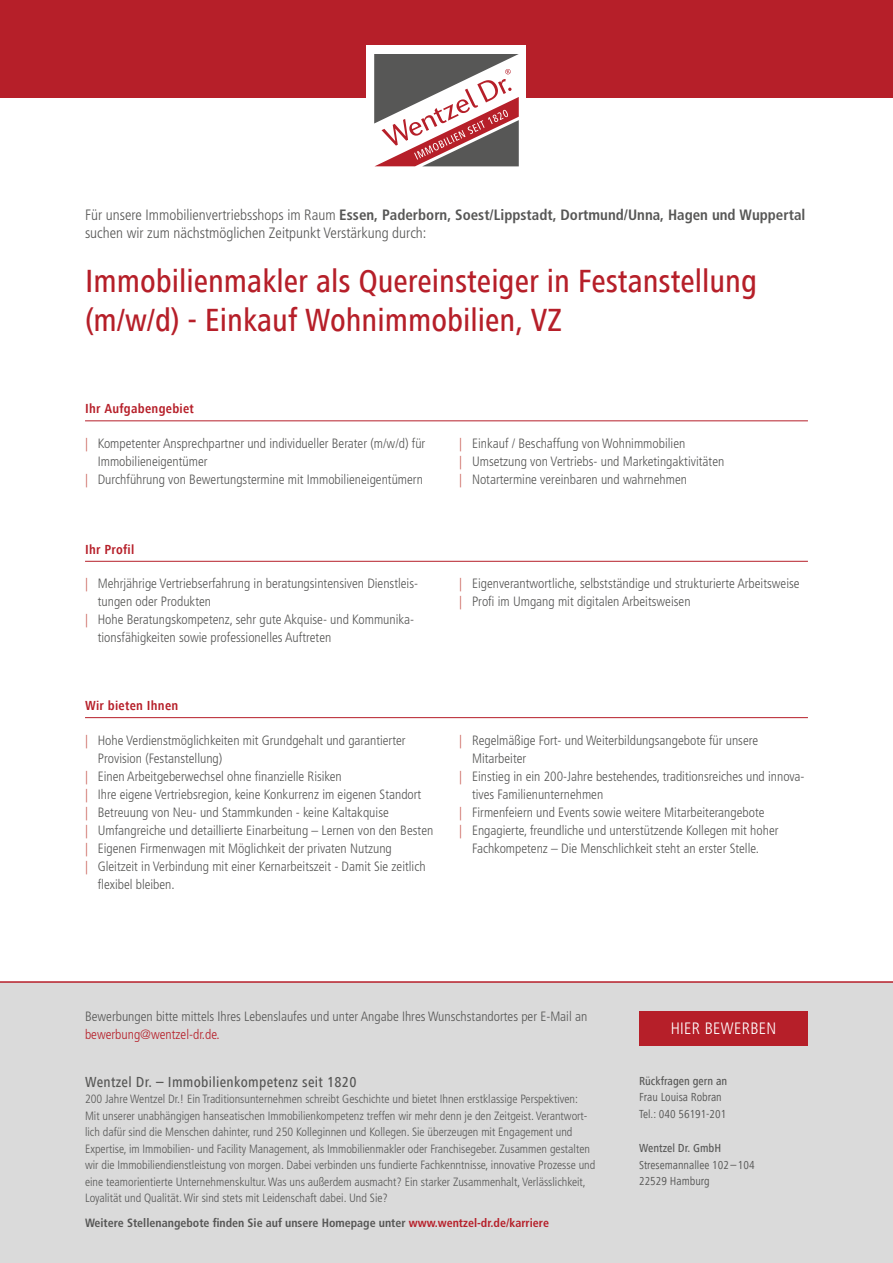
<style>
.page{position:relative;width:893px;height:1263px;background:#fff}
.page>*{position:absolute;margin:0;border:0;box-sizing:border-box;transform-origin:0 0}
.t1{font:500 condensed 33px/39.6px "Frutiger Next LT";color:#b61f29}
.t2{font:300 condensed 16.5px "Frutiger LT Std";letter-spacing:.02em;color:#fff}
.t3{font:300 condensed 15px/18px "Frutiger LT Std";color:#575756}
.t4{font:500 condensed 15px "Frutiger Next LT";letter-spacing:.02em;color:#575756}
.t5{font:300 condensed 13.5px/18px "Frutiger LT Std";color:#575756}
.t6{font:700 condensed 13.5px "Frutiger Next LT";letter-spacing:.02em;color:#b61f29}
.t7{font:300 condensed 13.5px "Frutiger LT Std";color:#b61f29}
.t8{font:300 condensed 12px/16.5px "Frutiger LT Std";color:#575756}
.t9{font:700 condensed 12px "Frutiger LT Std";color:#575756}
.t10{font:condensed 12px/16.5px "Frutiger Next LT";color:#575756}
.t11{font:500 condensed 12px "Frutiger Next LT";color:#575756}
.s1{font-weight:700}
.s2{color:#c44e45}
.s3{color:#b61f29}
</style>
<div class="page">
<div style="left:0;top:982px;width:893px;height:281px;background:#dadada"></div>
<hr style="left:0;top:981px;width:893px;height:2px;background:#b61f29">
<div style="left:639px;top:1011px;width:169px;height:34px;background:#b61f29"></div>
<div style="left:0;top:0;width:893px;height:98px;background:#b61f29"></div>
<div style="left:367px;top:45px;width:159px;height:129px;background:#fff"></div>
<svg style="left:374px;top:54px;width:145px;height:112px"></svg>
<hr style="left:85px;top:420px;width:723px;height:1px;background:#b61f29">
<hr style="left:85px;top:561px;width:723px;height:1px;background:#b61f29">
<hr style="left:85px;top:717px;width:723px;height:1px;background:#b61f29">
<p class="t3" style="left:85px;top:207px;width:722px">Für unsere Immobilienvertriebsshops im Raum <span class="s1">Essen, Paderborn, Soest/Lippstadt, Dortmund/Unna, Hagen und Wuppertal </span>suchen wir zum nächstmöglichen Zeitpunkt Verstärkung durch:</p>
<h1 class="t1" style="left:85px;top:264px;width:674px">Immobilienmakler als Quereinsteiger in Festanstellung (m/w/d) - Einkauf Wohnimmobilien, VZ</h1>
<p class="t6" style="left:85px;top:403px;width:110px">Ihr Aufgabengebiet</p>
<p class="t5" style="left:85px;top:435px;width:342px"><span class="s2">|</span> Kompetenter Ansprechpartner und individueller Berater (m/w/d) für</p>
<p class="t5" style="left:98px;top:453px;width:111px">Immobilieneigentümer</p>
<p class="t5" style="left:85px;top:471px;width:339px"><span class="s2">|</span> Durchführung von Bewertungstermine mit Immobilieneigentümern</p>
<p class="t6" style="left:85px;top:544px;width:51px">Ihr Profil</p>
<p class="t5" style="left:85px;top:576px;width:335px"><span class="s2">|</span> Mehrjährige Vertriebserfahrung in beratungsintensiven Dienstleis-</p>
<p class="t5" style="left:98px;top:594px;width:115px">tungen oder Produkten</p>
<p class="t5" style="left:85px;top:612px;width:331px"><span class="s2">|</span> Hohe Beratungskompetenz, sehr gute Akquise- und Kommunika-</p>
<p class="t5" style="left:98px;top:630px;width:235px">tionsfähigkeiten sowie professionelles Auftreten</p>
<p class="t6" style="left:85px;top:700px;width:95px">Wir bieten Ihnen</p>
<p class="t5" style="left:85px;top:732px;width:322px"><span class="s2">|</span> Hohe Verdienstmöglichkeiten mit Grundgehalt und garantierter</p>
<p class="t5" style="left:98px;top:750px;width:126px">Provision (Festanstellung)</p>
<p class="t5" style="left:85px;top:768px;width:258px"><span class="s2">|</span> Einen Arbeitgeberwechsel ohne finanzielle Risiken</p>
<p class="t5" style="left:85px;top:786px;width:338px"><span class="s2">|</span> Ihre eigene Vertriebsregion, keine Konkurrenz im eigenen Standort</p>
<p class="t5" style="left:85px;top:804px;width:305px"><span class="s2">|</span> Betreuung von Neu- und Stammkunden - keine Kaltakquise</p>
<p class="t5" style="left:85px;top:822px;width:350px"><span class="s2">|</span> Umfangreiche und detaillierte Einarbeitung – Lernen von den Besten</p>
<p class="t5" style="left:85px;top:840px;width:308px"><span class="s2">|</span> Eigenen Firmenwagen mit Möglichkeit der privaten Nutzung</p>
<p class="t5" style="left:85px;top:858px;width:342px"><span class="s2">|</span> Gleitzeit in Verbindung mit einer Kernarbeitszeit - Damit Sie zeitlich</p>
<p class="t5" style="left:98px;top:876px;width:79px">flexibel bleiben.</p>
<p class="t5" style="left:459px;top:435px;width:267px"><span class="s2">|</span> Einkauf / Beschaffung von Wohnimmobilien<br><span class="s2">|</span> Umsetzung von Vertriebs- und Marketingaktivitäten <span class="s2">|</span> Notartermine vereinbaren und wahrnehmen</p>
<p class="t5" style="left:459px;top:576px;width:342px"><span class="s2">|</span> Eigenverantwortliche, selbstständige und strukturierte Arbeitsweise <span class="s2">|</span> Profi im Umgang mit digitalen Arbeitsweisen</p>
<p class="t5" style="left:459px;top:732px;width:301px"><span class="s2">|</span> Regelmäßige Fort- und Weiterbildungsangebote für unsere</p>
<p class="t5" style="left:472px;top:750px;width:56px">Mitarbeiter</p>
<p class="t5" style="left:459px;top:768px;width:347px"><span class="s2">|</span> Einstieg in ein 200-Jahre bestehendes, traditionsreiches und innova-</p>
<p class="t5" style="left:472px;top:786px;width:133px">tives Familienunternehmen</p>
<p class="t5" style="left:459px;top:804px;width:307px"><span class="s2">|</span> Firmenfeiern und Events sowie weitere Mitarbeiterangebote</p>
<p class="t5" style="left:459px;top:822px;width:321px"><span class="s2">|</span> Engagierte, freundliche und unterstützende Kollegen mit hoher</p>
<p class="t5" style="left:472px;top:840px;width:288px">Fachkompetenz – Die Menschlichkeit steht an erster Stelle.</p>
<p class="t5" style="left:85px;top:1009px;width:504px">Bewerbungen bitte mittels Ihres Lebenslaufes und unter Angabe Ihres Wunschstandortes per E-Mail an</p>
<p class="t7" style="left:85px;top:1029px;width:136px">bewerbung@wentzel-dr.de.</p>
<p class="t4" style="left:85px;top:1076px;width:273px">Wentzel Dr. – Immobilienkompetenz seit 1820</p>
<p class="t8" style="left:85px;top:1092px;width:512px">200 Jahre Wentzel Dr.! Ein Traditionsunternehmen schreibt Geschichte und bietet Ihnen erstklassige Perspektiven:<br>Mit unserer unabhängigen hanseatischen Immobilienkompetenz treffen wir mehr denn je den Zeitgeist. Verantwort&shy;lich dafür sind die Menschen dahinter, rund 250 Kolleginnen und Kollegen. Sie überzeugen mit Engagement und Expertise, im Immobilien- und Facility Management, als Immobilienmakler oder Franchisegeber. Zusammen gestalten wir die Immobiliendienstleistung von morgen. Dabei verbinden uns fundierte Fachkenntnisse, innovative Prozesse und eine teamorientierte Unternehmenskultur. Was uns außerdem ausmacht? Ein starker Zusammenhalt, Verlässlichkeit, Loyalität und Qualität. Wir sind stets mit Leidenschaft dabei. Und Sie?</p>
<p class="t9" style="left:85px;top:1218px;width:465px">Weitere Stellenangebote finden Sie auf unsere Homepage unter <span class="s3">www.wentzel-dr.de/karriere</span></p>
<p class="t2" style="left:671px;top:1021px;width:107px">HIER BEWERBEN</p>
<p class="t11" style="left:639px;top:1076px;width:90px">Rückfragen gern an</p>
<p class="t10" style="left:639px;top:1090px;width:89px">Frau Louisa Robran<br>Tel.: 040 56191-201</p>
<p class="t11" style="left:639px;top:1143px;width:84px">Wentzel Dr. GmbH</p>
<p class="t10" style="left:639px;top:1157px;width:117px">Stresemannallee 102 – 104<br>22529 Hamburg</p>
</div>
